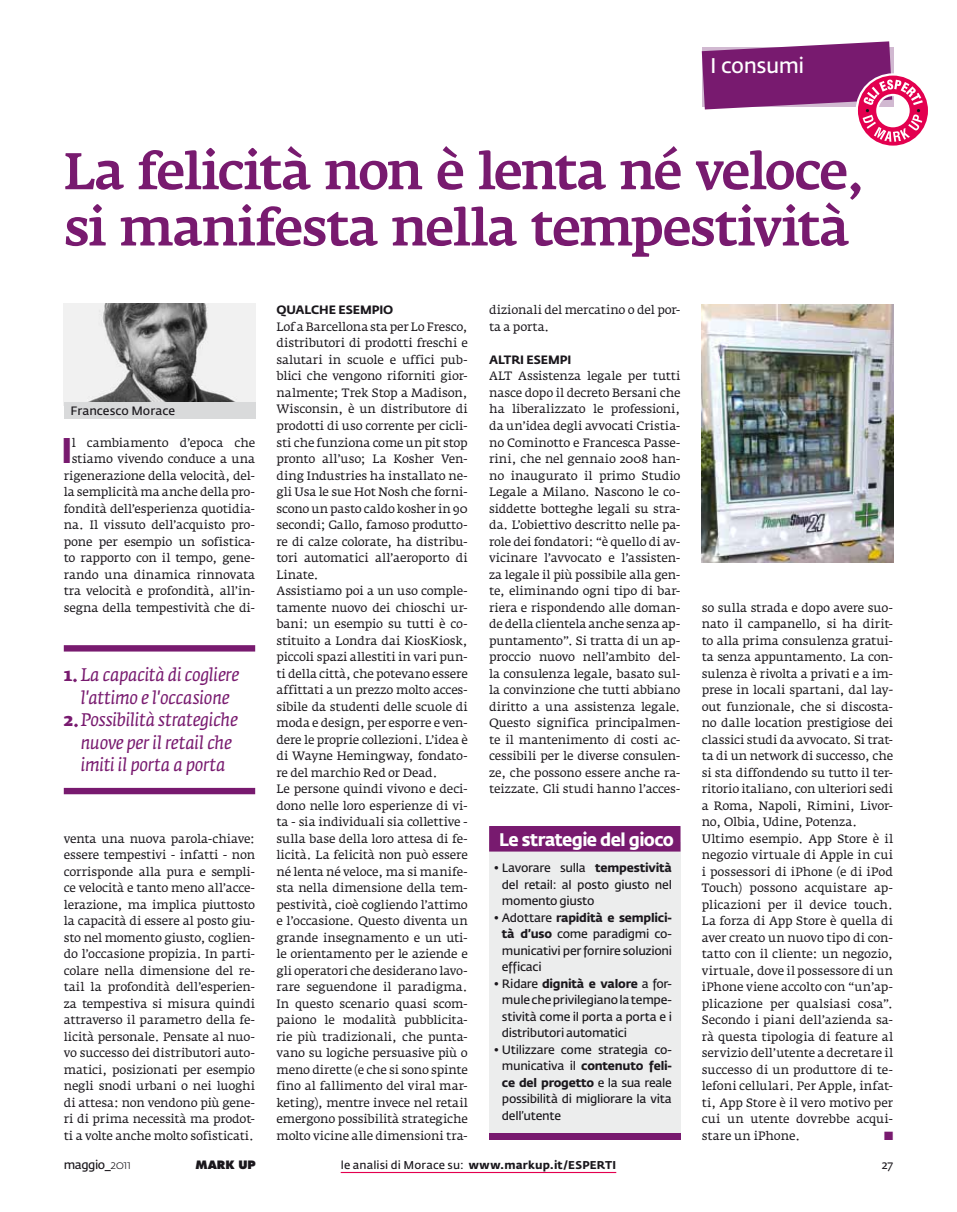
<style>
.page{position:relative;width:957px;height:1212px;background:#fff}
.page>*{position:absolute;margin:0;border:0;box-sizing:border-box;transform-origin:0 0}
.t1{font:500 51px/56.2px "Fedra Serif A Std";letter-spacing:-.035em;color:#781a6f}
.t2{font:700 35.4px "Fedra Sans Std";color:#781a6f}
.t3{font:600 21px "Fedra Sans Std";letter-spacing:-.025em;color:#fff}
.t4{font:italic 18px/22.5px "Fedra Serif A Std";letter-spacing:-.015em;color:#781a6f;text-align:center}
.t5{font:700 18px "Fedra Sans Std";letter-spacing:-.035em;color:#fff;scale:.96 1}
.t6{font:12px/16.5px "Fedra Serif A Std";letter-spacing:-.01em;color:#1a171c}
.t7{font:600 12px/16.5px "Fedra Sans Std";letter-spacing:-.025em;color:#1a171c;text-align:justify}
.t8{font:700 12px "Fedra Sans Std";letter-spacing:-.01em;color:#1a171c}
.t9{font:600 12px "Fedra Sans Std";color:#1a171c}
.t10{font:12px "Zapf Dingbats";color:#781a6f}
.t11{font:700 11.25px "Fedra Sans Std";letter-spacing:.02em;color:#1a171c}
.t12{font:800 11.25px "Futura Std";letter-spacing:-.01em;color:#1a171c}
.s1{font-weight:700;font-style:normal}
.s2{font-weight:700}
.s3{font-weight:300}
.s4{font-weight:600}
</style>
<div class="page">
<hr style="left:341px;top:1172px;width:275px;height:1px;background:#e3004f">
<svg style="left:702px;top:41px;width:226px;height:105px"></svg>
<img style="left:64px;top:303px;width:191px;height:99px">
<div style="left:64px;top:402px;width:191px;height:17px;background:#d9dadb"></div>
<div style="left:64px;top:645px;width:191px;height:6px;background:#781a6f"></div>
<div style="left:64px;top:788px;width:191px;height:6px;background:#781a6f"></div>
<div style="left:489px;top:842px;width:191px;height:297px;background:#eceded"></div>
<div style="left:490px;top:827px;width:190px;height:24px;background:#781a6f"></div>
<div style="left:489px;top:826px;width:191px;height:25px;border:2px solid #781a6f"></div>
<div style="left:489px;top:1133px;width:191px;height:6px;background:#781a6f"></div>
<img style="left:702px;top:305px;width:191px;height:257px">
<h3 class="t3" style="left:710px;top:53px;width:96px">I consumi</h3>
<h1 class="t1" style="left:64px;top:143px;width:804px">La felicità non è lenta né veloce, si manifesta nella tempestività</h1>
<p class="t9" style="left:71px;top:403px;width:106px">Francesco Morace</p>
<p class="t6" style="left:64px;top:434px;width:193px;text-align:right">l cambiamento d’epoca che stiamo vivendo conduce a una rigenerazione della velocità, del&shy;la semplicità ma anche della pro&shy;fondità dell’esperienza quotidia&shy;na. Il vissuto dell’acquisto pro&shy;pone per esempio un sofistica&shy;to rapporto con il tempo, gene&shy;rando una dinamica rinnovata tra velocità e profondità, all’in&shy;segna della tempestività che di-</p>
<h2 class="t2" style="left:61px;top:428px;width:13px">I</h2>
<h3 class="t4" style="left:64px;top:664px;width:177px"><span class="s1">1.</span>La capacità di cogliere l'attimo e l'occasione<br><span class="s1">2.</span>Possibilità strategiche nuove per il retail che imiti il porta a porta</h3>
<p class="t6" style="left:64px;top:830px;width:193px;text-align:justify">venta una nuova parola-chiave: essere tempestivi - infatti - non corrisponde alla pura e sempli&shy;ce velocità e tanto meno all’acce&shy;lerazione, ma implica piuttosto la capacità di essere al posto giu&shy;sto nel momento giusto, coglien&shy;do l’occasione propizia. In parti&shy;colare nella dimensione del re&shy;tail la profondità dell’esperien&shy;za tempestiva si misura quindi attraverso il parametro della fe&shy;licità personale. Pensate al nuo&shy;vo successo dei distributori auto&shy;matici, posizionati per esempio negli snodi urbani o nei luoghi di attesa: non vendono più gene&shy;ri di prima necessità ma prodot&shy;ti a volte anche molto sofisticati.</p>
<p class="t8" style="left:276px;top:302px;width:118px">Qualche esempio</p>
<p class="t6" style="left:276px;top:319px;width:193px">Lof a Barcellona sta per Lo Fresco, distributori di prodotti freschi e salutari in scuole e uffici pub&shy;blici che vengono riforniti gior&shy;nalmente; Trek Stop a Madison,<br>Wisconsin, è un distributore di prodotti di uso corrente per cicli&shy;sti che funziona come un pit stop pronto all’uso; La Kosher Ven&shy;ding Industries ha installato ne&shy;gli Usa le sue Hot Nosh che forni&shy;scono un pasto caldo kosher in 90 secondi; Gallo, famoso produtto&shy;re di calze colorate, ha distribu&shy;tori automatici all’aeroporto di<br>Linate.<br>Assistiamo poi a un uso comple&shy;tamente nuovo dei chioschi ur&shy;bani: un esempio su tutti è co&shy;stituito a Londra dai KiosKiosk, piccoli spazi allestiti in vari pun&shy;ti della città, che potevano essere affittati a un prezzo molto acces&shy;sibile da studenti delle scuole di moda e design, per esporre e ven&shy;dere le proprie collezioni. L’idea è di Wayne Hemingway, fondato&shy;re del marchio Red or Dead.<br>Le persone quindi vivono e deci&shy;dono nelle loro esperienze di vi&shy;ta - sia individuali sia collettive - sulla base della loro attesa di fe&shy;licità. La felicità non può essere né lenta né veloce, ma si manife&shy;sta nella dimensione della tem&shy;pestività, cioè cogliendo l’attimo e l’occasione. Questo diventa un grande insegnamento e un uti&shy;le orientamento per le aziende e gli operatori che desiderano lavo&shy;rare seguendone il paradigma.<br>In questo scenario quasi scom&shy;paiono le modalità pubblicita&shy;rie più tradizionali, che punta&shy;vano su logiche persuasive più o meno dirette (e che si sono spinte fino al fallimento del viral mar&shy;keting), mentre invece nel retail emergono possibilità strategiche molto vicine alle dimensioni tra-</p>
<p class="t6" style="left:489px;top:302px;width:193px">dizionali del mercatino o del por&shy;ta a porta.</p>
<p class="t8" style="left:489px;top:352px;width:23px">Altri</p>
<p class="t8" style="left:526px;top:352px;width:40px">esempi</p>
<p class="t6" style="left:489px;top:368px;width:193px;text-align:justify">ALT Assistenza legale per tutti nasce dopo il decreto Bersani che ha liberalizzato le professioni, da un’idea degli avvocati Cristia&shy;no Cominotto e Francesca Passe&shy;rini, che nel gennaio 2008 han&shy;no inaugurato il primo Studio Legale a Milano. Nascono le co&shy;siddette botteghe legali su stra&shy;da. L’obiettivo descritto nelle pa&shy;role dei fondatori: “è quello di av&shy;vicinare l’avvocato e l’assisten&shy;za legale il più possibile alla gen&shy;te, eliminando ogni tipo di bar&shy;riera e rispondendo alle doman&shy;de della clientela anche senza ap&shy;puntamento”. Si tratta di un ap&shy;proccio nuovo nell’ambito del&shy;la consulenza legale, basato sul&shy;la convinzione che tutti abbiano diritto a una assistenza legale.<br>Questo significa principalmen&shy;te il mantenimento di costi ac&shy;cessibili per le diverse consulen&shy;ze, che possono essere anche ra&shy;teizzate. Gli studi hanno l’acces-</p>
<h3 class="t5" style="left:499px;top:828px;width:184px">Le strategie del gioco</h3>
<p class="t7" style="left:502px;top:860px;width:172px;text-indent:-9px">• Lavorare sulla <span class="s2">tempestività </span>del retail: al posto giusto nel momento giusto</p>
<p class="t7" style="left:502px;top:909px;width:172px;text-indent:-9px">• Adottare <span class="s2">rapidità e semplici&shy;tà d’uso</span> come paradigmi co&shy;municativi per fornire soluzioni efficaci</p>
<p class="t7" style="left:502px;top:975px;width:172px;text-indent:-9px">• Ridare <span class="s2">dignità e valore</span> a for&shy;mule che privilegiano la tempe&shy;stività come il porta a porta e i distributori automatici</p>
<p class="t7" style="left:502px;top:1041px;width:172px;text-indent:-9px">• Utilizzare come strategia co&shy;municativa il <span class="s2">contenuto feli&shy;ce del progetto</span> e la sua reale possibilità di migliorare la vita dell’utente</p>
<p class="t6" style="left:702px;top:599px;width:193px">so sulla strada e dopo avere suo&shy;nato il campanello, si ha dirit&shy;to alla prima consulenza gratui&shy;ta senza appuntamento. La con&shy;sulenza è rivolta a privati e a im&shy;prese in locali spartani, dal lay&shy;out funzionale, che si discosta&shy;no dalle location prestigiose dei classici studi da avvocato. Si trat&shy;ta di un network di successo, che si sta diffondendo su tutto il ter&shy;ritorio italiano, con ulteriori sedi a Roma, Napoli, Rimini, Livor&shy;no, Olbia, Udine, Potenza.<br>Ultimo esempio. App Store è il negozio virtuale di Apple in cui i possessori di iPhone (e di iPod<br>Touch) possono acquistare ap&shy;plicazioni per il device touch.<br>La forza di App Store è quella di aver creato un nuovo tipo di con&shy;tatto con il cliente: un negozio, virtuale, dove il possessore di un iPhone viene accolto con “un’ap&shy;plicazione per qualsiasi cosa”.<br>Secondo i piani dell’azienda sa&shy;rà questa tipologia di feature al servizio dell’utente a decretare il successo di un produttore di te&shy;lefoni cellulari. Per Apple, infat&shy;ti, App Store è il vero motivo per cui un utente dovrebbe acqui&shy;stare un iPhone.</p>
<p class="t10" style="left:884px;top:1130px;width:11px">■</p>
<p class="t7" style="left:64px;top:1157px;width:69px">maggio_<span class="s3">2011</span></p>
<p class="t12" style="left:196px;top:1158px;width:61px">MARK UP</p>
<p class="t11" style="left:341px;top:1157px;width:277px"><span class="s4">le analisi di Morace su:</span> www.markup.it/ESPERTI</p>
<p class="t6" style="left:881px;top:1156px;width:13px">27</p>
</div>
